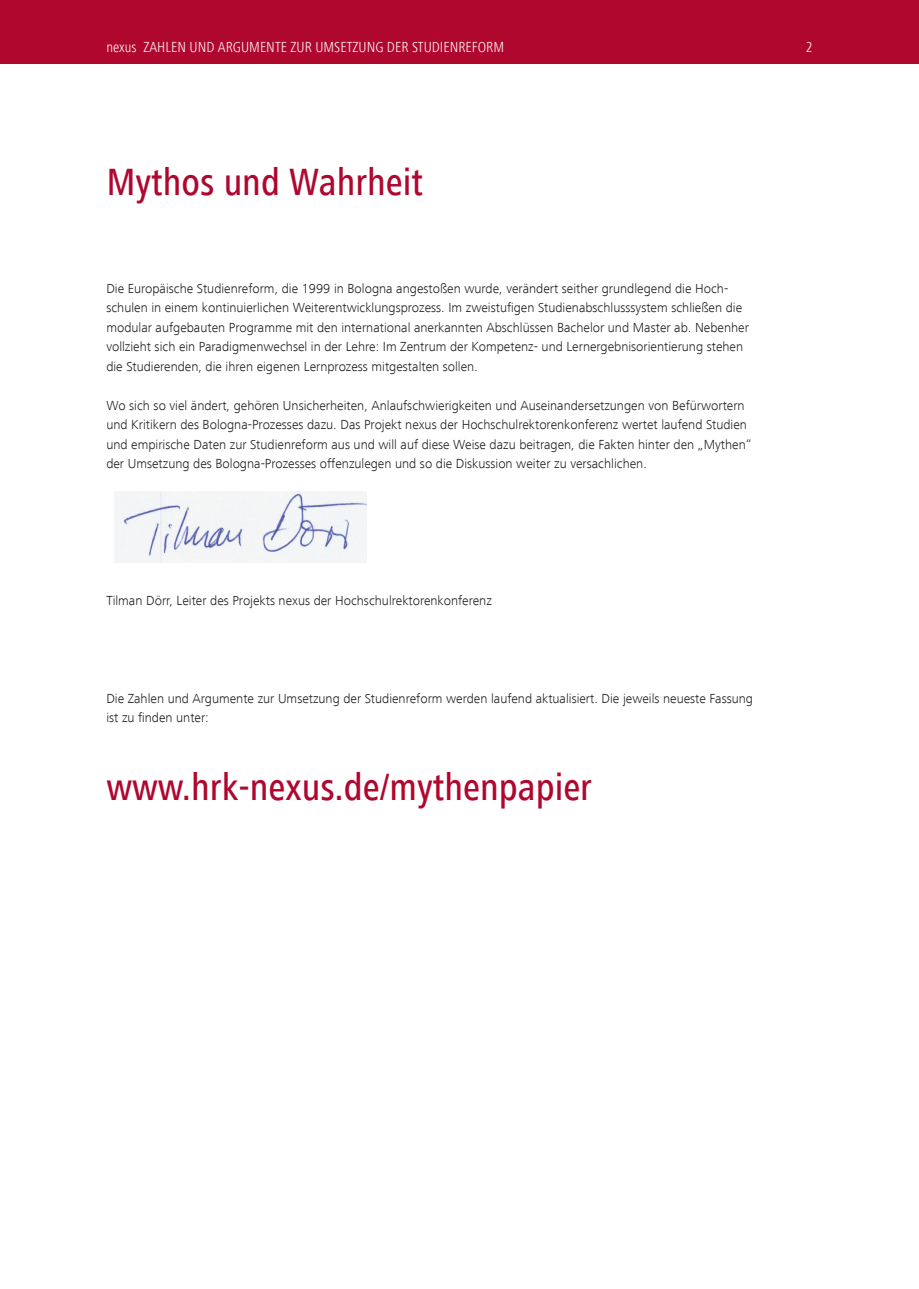
<style>
.page{position:relative;width:919px;height:1289px;background:#fff}
.page>*{position:absolute;margin:0;border:0;box-sizing:border-box;transform-origin:0 0}
.t1{font:500 condensed 39px "Frutiger Next LT";color:#b0072f}
.t2{font:300 condensed 18.75px "Frutiger Next LT";color:#fff}
.t3{font:300 condensed 15px "Frutiger Next LT";color:#fff}
.t4{font:300 13.5px/19.5px "Frutiger Next LT";color:#231f20}
</style>
<div class="page">
<div style="left:0;top:0;width:918px;height:64px;background:#b0072f"></div>
<img style="left:115px;top:492px;width:252px;height:70px">
<h2 class="t2" style="left:108px;top:33px;width:83px">Kapitelname</h2>
<p class="t3" style="left:143px;top:39px;width:362px">ZAHLEN UND ARGUMENTE ZUR UMSETZUNG DER STUDIENREFORM</p>
<h2 class="t2" style="left:804px;top:33px;width:10px">2<sub>2</sub></h2>
<p class="t3" style="left:106px;top:39px;width:32px">nexus</p>
<h1 class="t1" style="left:106px;top:161px;width:318px">Mythos und Wahrheit</h1>
<p class="t4" style="left:106px;top:279px;width:644px">Die Europäische Studienreform, die 1999 in Bologna angestoßen wurde, verändert seither grundlegend die Hoch&shy;schulen in einem kontinuierlichen Weiterentwicklungsprozess. Im zweistufigen Studienabschlusssystem schließen die modular aufgebauten Programme mit den international anerkannten Abschlüssen Bachelor und Master ab. Nebenher vollzieht sich ein Paradigmenwechsel in der Lehre: Im Zentrum der Kompetenz- und Lernergebnisorientierung stehen die Studierenden, die ihren eigenen Lernprozess mitgestalten sollen.</p>
<p class="t4" style="left:106px;top:396px;width:646px">Wo sich so viel ändert, gehören Unsicherheiten, Anlaufschwierigkeiten und Auseinandersetzungen von Befürwortern und Kritikern des Bologna-Prozesses dazu. Das Projekt nexus der Hochschulrektorenkonferenz wertet laufend Studien und empirische Daten zur Studienreform aus und will auf diese Weise dazu beitragen, die Fakten hinter den „Mythen“ der Umsetzung des Bologna-Prozesses offenzulegen und so die Diskussion weiter zu versachlichen.</p>
<p class="t4" style="left:106px;top:591px;width:387px">Tilman Dörr, Leiter des Projekts nexus der Hochschulrektorenkonferenz</p>
<p class="t4" style="left:106px;top:688px;width:648px">Die Zahlen und Argumente zur Umsetzung der Studienreform werden laufend aktualisiert. Die jeweils neueste Fassung ist zu finden unter:</p>
<h1 class="t1" style="left:106px;top:765px;width:487px">www.hrk-nexus.de/mythenpapier</h1>
</div>
